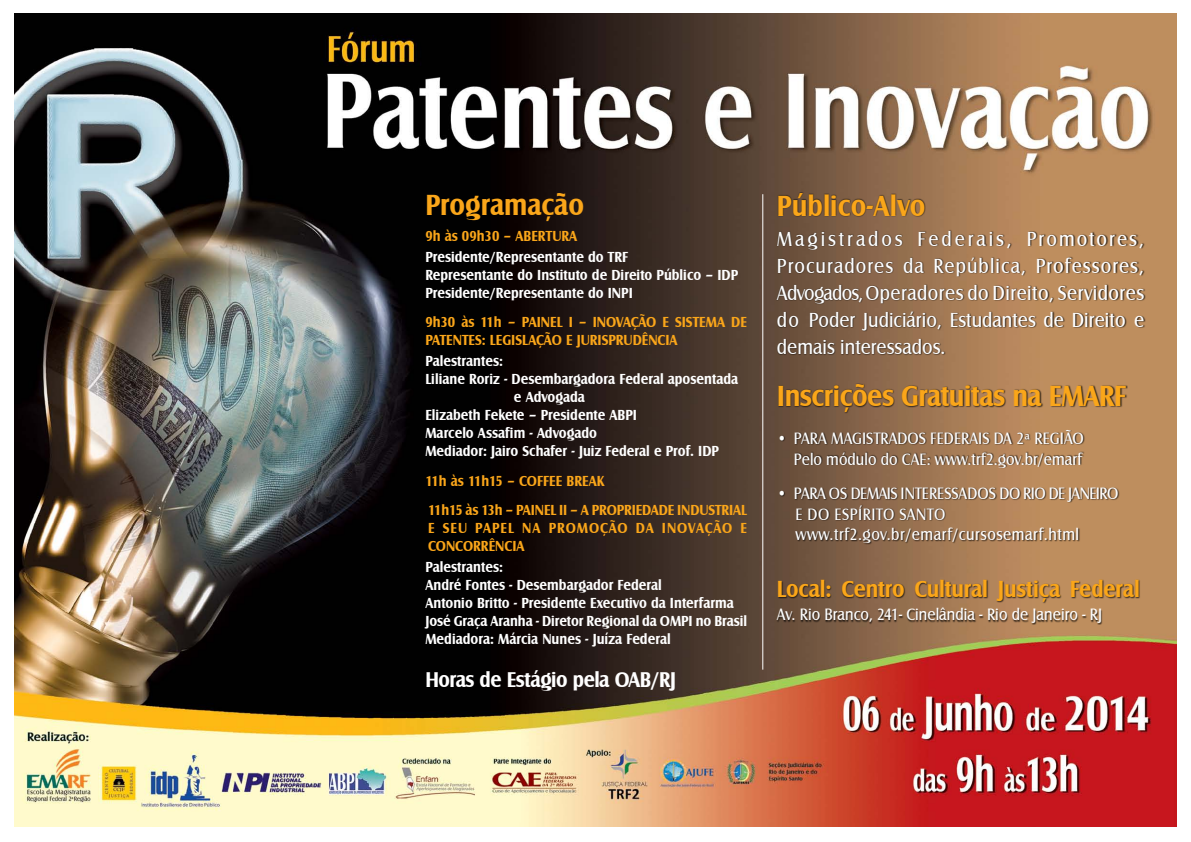
<style>
.page{position:relative;width:1191px;height:842px;background:#fff}
.page>*{position:absolute;margin:0;border:0;box-sizing:border-box;transform-origin:0 0}
.t1{font:700 30px "Castle T";letter-spacing:-.02em;color:#faa61a;scale:.9 1}
.t2{font:700 30px "Castle T";color:#faa61a;scale:.9 1}
.t3{font:700 24px "Castle T";letter-spacing:-.01em;color:#faa61a;scale:.9 1}
.t4{font:700 22px "Castle T";letter-spacing:-.025em;color:#fff;scale:.9 1}
.t5{font:21px/27px "Castle T";color:#fff;text-align:justify;scale:.9 1}
.t6{font:17px/20.4px "Castle T";color:#fff;text-align:right;scale:.9 1}
.t7{font:17px/20.4px "Castle T";letter-spacing:.03em;color:#fff;scale:.9 1}
.t8{font:700 15px/18px "Castle T";color:#fff;scale:.9 1}
.t9{font:700 15px "Castle T";color:#faa61a;scale:.9 1}
.t10{font:700 15px "Castle T";letter-spacing:.07em;color:#faa61a;scale:.9 1}
.t11{font:700 15px "Castle T";letter-spacing:-.03em;color:#faa61a;scale:.9 1}
</style>
<div class="page">
<img style="left:14px;top:13px;width:1162px;height:814px">
<div style="left:776px;top:192px;width:369px;height:163px;background:#000;opacity:.75"></div>
<div style="left:776px;top:579px;width:364px;height:46px;background:#000;opacity:.75"></div>
<div style="left:778px;top:383px;width:349px;height:30px;background:#000;opacity:.75"></div>
<div style="left:779px;top:430px;width:340px;height:115px;background:#000;opacity:.75"></div>
<hr style="left:762px;top:194px;width:1px;height:476px;background:#fff">
<h1 class="t2" style="left:425px;top:187px;width:178px">Programação</h1>
<p class="t9" style="left:425px;top:228px;width:161px">9h às 09h30 – Abertura</p>
<p class="t8" style="left:425px;top:248px;width:349px">Presidente/Representante do TRF<br>Representante do Instituto de Direito Público – IDP<br>Presidente/Representante do INPI</p>
<p class="t9" style="left:425px;top:314px;width:124px">9h30 às 11h – Painel</p>
<p class="t9" style="left:568px;top:314px;width:156px">I – Inovação e Sistema</p>
<p class="t9" style="left:731px;top:314px;width:9px">de</p>
<p class="t9" style="left:425px;top:332px;width:87px">Patentes : Legisla</p>
<p class="t9" style="left:536px;top:332px;width:68px">ção e Jurispr</p>
<p class="t9" style="left:623px;top:332px;width:37px">udência</p>
<p class="t8" style="left:425px;top:352px;width:88px">Palestrantes:</p>
<p class="t8" style="left:425px;top:370px;width:349px">Liliane Roriz - Desembargadora Federal aposentada</p>
<p class="t8" style="left:514px;top:388px;width:80px">e Advogada</p>
<p class="t8" style="left:425px;top:406px;width:237px">Elizabeth Fekete – Presidente ABPI</p>
<p class="t8" style="left:425px;top:424px;width:192px">Marcelo Assafim - Advogado</p>
<p class="t8" style="left:425px;top:442px;width:328px">Mediador: Jairo Schafer - Juiz Federal e Prof. IDP</p>
<p class="t9" style="left:425px;top:472px;width:132px">11h às 11h15 – Coffee</p>
<p class="t9" style="left:566px;top:472px;width:10px">Brea</p>
<p class="t9" style="left:597px;top:472px;width:10px">k</p>
<p class="t11" style="left:428px;top:501px;width:114px">11h15 às 13h – Painel</p>
<p class="t9" style="left:559px;top:501px;width:73px">II – A Propriedade</p>
<p class="t9" style="left:677px;top:501px;width:57px">Industrial</p>
<p class="t9" style="left:428px;top:519px;width:71px">eseu Papel</p>
<p class="t10" style="left:522px;top:519px;width:250px">na Promoção da Inovação e</p>
<p class="t9" style="left:428px;top:537px;width:84px">Concorrência</p>
<p class="t8" style="left:425px;top:558px;width:359px">Palestrantes:<br>André Fontes - Desembargador Federal<br>Antonio Britto - Presidente Executivo da Interfarma José Graça Aranha - Diretor Regional da OMPI no Brasil Mediadora: Márcia Nunes - Juíza Federal</p>
<h3 class="t4" style="left:425px;top:667px;width:280px">Horas de Estágio pela OAB/RJ</h3>
<h1 class="t2" style="left:777px;top:189px;width:166px">Público-Alvo</h1>
<h3 class="t5" style="left:777px;top:225px;width:409px">Magistrados Federais, Promotores, Procuradores da República, Professores, Advogados, Operadores do Direito, Servidores do Poder Judiciário, Estudantes de Direito e demais interessados.</h3>
<h1 class="t1" style="left:777px;top:379px;width:390px">Inscrições Gratuitas na EMARF</h1>
<p class="t6" style="left:777px;top:429px;width:342px">• PARA MAGISTRADOS FEDERAIS DA 2ª REGIÃO<br>Pelo módulo do CAE: www.trf2.gov.br/emarf</p>
<p class="t7" style="left:795px;top:483px;width:360px;text-indent:-18px">• PARA OS DEMAIS INTERESSADOS DO RIO DE JANEIRO<br>E DO ESPÍRITO SANTO www.trf2.gov.br/emarf/cursosemarf.html</p>
<h2 class="t3" style="left:777px;top:575px;width:405px">Local: Centro Cultural Justiça Federal</h2>
<p class="t6" style="left:777px;top:605px;width:363px">Av. Rio Branco, 241- Cinelândia - Rio de Janeiro - RJ</p>
</div>
